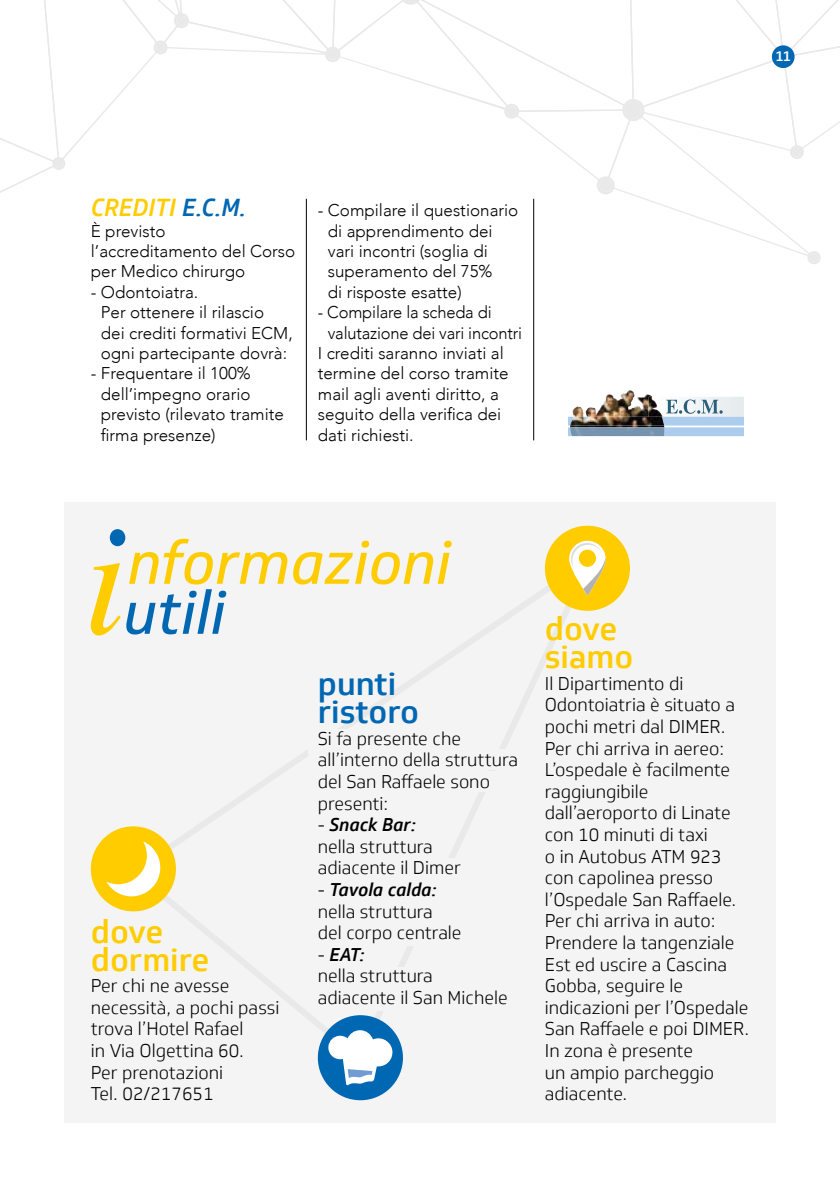
<style>
.page{position:relative;width:840px;height:1191px;background:#fff}
.page>*{position:absolute;margin:0;border:0;box-sizing:border-box;transform-origin:0 0}
.t1{font:500 32px/28px "Soleto";color:#fc0}
.t2{font:500 32px/28px "Soleto";color:#0067b2}
.t3{font:italic 500 24px "Soleto";color:#fc0}
.t4{font:300 18px/21.6px "Soleto";color:#000}
.t5{font:300 17px/20.4px "Avenir";color:#000}
.t6{font:500 14px "Soleto";color:#fff}
.s1{color:#0067b2}
.s2{font-weight:500;font-style:italic}
</style>
<div class="page">
<div style="left:64px;top:503px;width:711px;height:620px;background:#f4f4f4"></div>
<svg style="left:125px;top:542px;width:479px;height:524px"></svg>
<div style="left:307px;top:729px;width:166px;height:20px;background:#f4f4f4"></div>
<div style="left:307px;top:749px;width:225px;height:21px;background:#f4f4f4"></div>
<div style="left:307px;top:771px;width:225px;height:20px;background:#f4f4f4"></div>
<div style="left:307px;top:858px;width:225px;height:87px;background:#f4f4f4"></div>
<div style="left:307px;top:967px;width:225px;height:43px;background:#f4f4f4"></div>
<svg style="left:0;top:0;width:839px;height:265px"></svg>
<div style="left:771px;top:45px;width:23px;height:23px;background:#0067b2;border-radius:50%"></div>
<div style="left:317px;top:1015px;width:86px;height:85px;background:#0067b2;border-radius:50%"></div>
<svg style="left:327px;top:1030px;width:66px;height:55px"></svg>
<div style="left:91px;top:826px;width:85px;height:85px;background:#fc0;border-radius:50%"></div>
<svg style="left:106px;top:841px;width:54px;height:55px"></svg>
<div style="left:544px;top:526px;width:85px;height:85px;background:#fc0;border-radius:50%"></div>
<div style="left:569px;top:541px;width:36px;height:55px;background:#fff;border-radius:18px"></div>
<svg style="left:570px;top:543px;width:35px;height:53px"></svg>
<svg style="left:91px;top:529px;width:360px;height:106px"></svg>
<hr style="left:306px;top:199px;width:1px;height:241px;background:#000">
<hr style="left:533px;top:199px;width:1px;height:241px;background:#000">
<img style="left:606px;top:391px;width:46px;height:6px">
<img style="left:568px;top:397px;width:175px;height:39px">
<h2 class="t3" style="left:91px;top:193px;width:157px">CREDITI <span class="s1">E.C.M.</span></h2>
<p class="t5" style="left:91px;top:220px;width:206px">È previsto l’accreditamento del Corso per Medico chirurgo</p>
<p class="t5" style="left:101px;top:282px;width:193px;text-indent:-10px">- Odontoiatra.<br>Per ottenere il rilascio<br>dei crediti formativi ECM, ogni partecipante dovrà:</p>
<p class="t5" style="left:101px;top:363px;width:184px;text-indent:-10px">- Frequentare il 100% dell’impegno orario previsto (rilevato tramite firma presenze)</p>
<p class="t5" style="left:327px;top:200px;width:192px;text-indent:-10px">- Compilare il questionario di apprendimento dei vari incontri (soglia di superamento del 75%<br>di risposte esatte)</p>
<p class="t5" style="left:317px;top:302px;width:175px">- Compilare la scheda di</p>
<p class="t5" style="left:327px;top:322px;width:196px">valutazione dei vari incontri</p>
<p class="t5" style="left:317px;top:343px;width:187px">I crediti saranno inviati al</p>
<p class="t5" style="left:317px;top:363px;width:192px">termine del corso tramite</p>
<p class="t5" style="left:317px;top:384px;width:182px">mail agli aventi diritto, a</p>
<p class="t5" style="left:317px;top:404px;width:185px">seguito della verifica dei</p>
<p class="t5" style="left:317px;top:424px;width:97px">dati richiesti.</p>
<p class="t6" style="left:775px;top:47px;width:17px">11</p>
<h1 class="t1" style="left:91px;top:917px;width:120px">dove dormire</h1>
<p class="t4" style="left:91px;top:975px;width:190px">Per chi ne avesse necessità, a pochi passi trova l’Hotel Rafael<br>in Via Olgettina 60.<br>Per prenotazioni<br>Tel. 02/217651</p>
<h1 class="t2" style="left:317px;top:670px;width:103px">punti ristoro</h1>
<p class="t4" style="left:317px;top:728px;width:201px">Si fa presente che all’interno della struttura del San Raffaele sono presenti:</p>
<p class="t4" style="left:317px;top:814px;width:144px">- <span class="s2">Snack Bar:<br></span>nella struttura adiacente il Dimer</p>
<p class="t4" style="left:317px;top:879px;width:145px">- <span class="s2">Tavola calda: </span>nella struttura<br>del corpo centrale</p>
<p class="t4" style="left:317px;top:944px;width:191px">- <span class="s2">EAT:<br></span>nella struttura adiacente il San Michele</p>
<h1 class="t1" style="left:544px;top:615px;width:90px">dove siamo</h1>
<p class="t4" style="left:544px;top:672px;width:206px">Il Dipartimento di<br>Odontoiatria è situato a pochi metri dal DIMER.<br>Per chi arriva in aereo:<br>L’ospedale è facilmente raggiungibile dall’aeroporto di Linate con 10 minuti di taxi<br>o in Autobus ATM 923 con capolinea presso l’Ospedale San Raffaele.<br>Per chi arriva in auto:<br>Prendere la tangenziale<br>Est ed uscire a Cascina<br>Gobba, seguire le indicazioni per l’Ospedale<br>San Raffaele e poi DIMER.<br>In zona è presente<br>un ampio parcheggio adiacente.</p>
</div>
